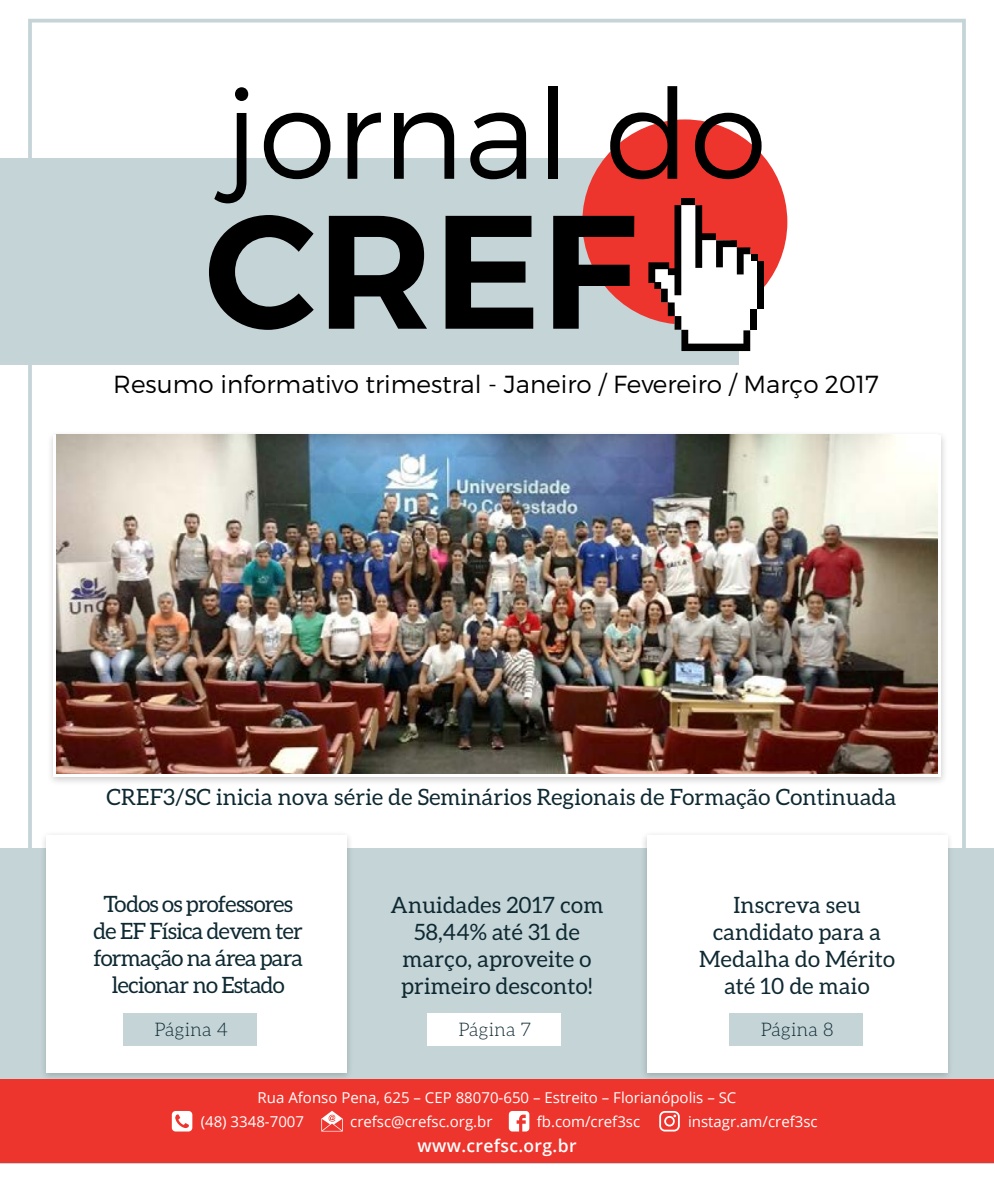
<style>
.page{position:relative;width:994px;height:1182px;background:#fff}
.page>*{position:absolute;margin:0;border:0;box-sizing:border-box;transform-origin:0 0}
.t1{font:600 161.12px "Montserrat";color:#000}
.t2{font:300 124.75px "Montserrat";color:#000}
.t3{font:300 24.62px "Montserrat";color:#000}
.t4{font:22.5px/27px "Aleo";letter-spacing:.01em;color:#0f2932;text-align:center}
.t5{font:22.5px/27px "Aleo";letter-spacing:-.03em;color:#0f2932;text-align:center}
.t6{font:300 18.75px "Aleo";letter-spacing:.01em;color:#0f2932}
.t7{font:600 17.5px "Open Sans";letter-spacing:.02em;color:#fff}
.t8{font:15px/24.5px "Open Sans";color:#fff}
</style>
<div class="page">
<div style="left:47px;top:431px;width:901px;height:355px;background:#000;opacity:.2"></div>
<div style="left:0;top:847px;width:994px;height:316px;background:#c4d4d7"></div>
<div style="left:40px;top:830px;width:314px;height:252px;background:#000;opacity:.2"></div>
<div style="left:47px;top:835px;width:300px;height:237px;background:#fff"></div>
<div style="left:640px;top:830px;width:314px;height:252px;background:#000;opacity:.2"></div>
<div style="left:647px;top:835px;width:300px;height:237px;background:#fff"></div>
<div style="left:0;top:158px;width:738px;height:206px;background:#c4d4d7"></div>
<div style="left:582px;top:119px;width:205px;height:205px;background:#ee352d;border-radius:50%"></div>
<div style="left:757px;top:261px;width:7px;height:48px;background:#000"></div>
<div style="left:681px;top:198px;width:14px;height:7px;background:#000"></div>
<svg style="left:648px;top:205px;width:110px;height:146px"></svg>
<div style="left:0;top:1079px;width:994px;height:83px;background:#ee352d"></div>
<svg style="left:172px;top:1111px;width:20px;height:20px"></svg>
<svg style="left:321px;top:1111px;width:22px;height:20px"></svg>
<svg style="left:509px;top:1111px;width:20px;height:20px"></svg>
<svg style="left:659px;top:1111px;width:21px;height:20px"></svg>
<img style="left:56px;top:435px;width:882px;height:338px">
<div style="left:123px;top:1013px;width:134px;height:32px;background:#c4d4d7"></div>
<div style="left:427px;top:1013px;width:133px;height:32px;background:#fff"></div>
<div style="left:729px;top:1013px;width:134px;height:32px;background:#c4d4d7"></div>
<h2 class="t2" style="left:225px;top:58px;width:543px">jornal do</h2>
<h1 class="t1" style="left:205px;top:172px;width:434px">CREF</h1>
<p class="t3" style="left:113px;top:369px;width:767px">Resumo informativo trimestral - Janeiro / Fevereiro / Março 2017</p>
<p class="t4" style="left:106px;top:783px;width:791px">CREF3/SC inicia nova série de Seminários Regionais de Formação Continuada</p>
<p class="t5" style="left:94px;top:890px;width:211px">Todos os professores de EF Física devem ter formação na área para lecionar no Estado</p>
<p class="t4" style="left:390px;top:890px;width:214px">Anuidades 2017 com<br>58,44% até 31 de março, aproveite o primeiro desconto!</p>
<p class="t4" style="left:699px;top:890px;width:198px">Inscreva seu candidato para a<br>Medalha do Mérito até 10 de maio</p>
<p class="t6" style="left:154px;top:1019px;width:75px">Página 4</p>
<p class="t6" style="left:458px;top:1019px;width:74px">Página 7</p>
<p class="t6" style="left:761px;top:1019px;width:74px">Página 8</p>
<p class="t8" style="left:201px;top:1084px;width:537px;text-indent:57px">Rua Afonso Pena, 625 – CEP 88070-650 – Estreito – Florianópolis – SC (48) 3348-7007</p>
<p class="t8" style="left:350px;top:1108px;width:144px">crefsc@crefsc.org.br</p>
<p class="t8" style="left:537px;top:1108px;width:105px">fb.com/cref3sc</p>
<p class="t8" style="left:688px;top:1108px;width:131px">instagr.am/cref3sc</p>
<p class="t7" style="left:417px;top:1133px;width:161px">www.crefsc.org.br</p>
</div>
